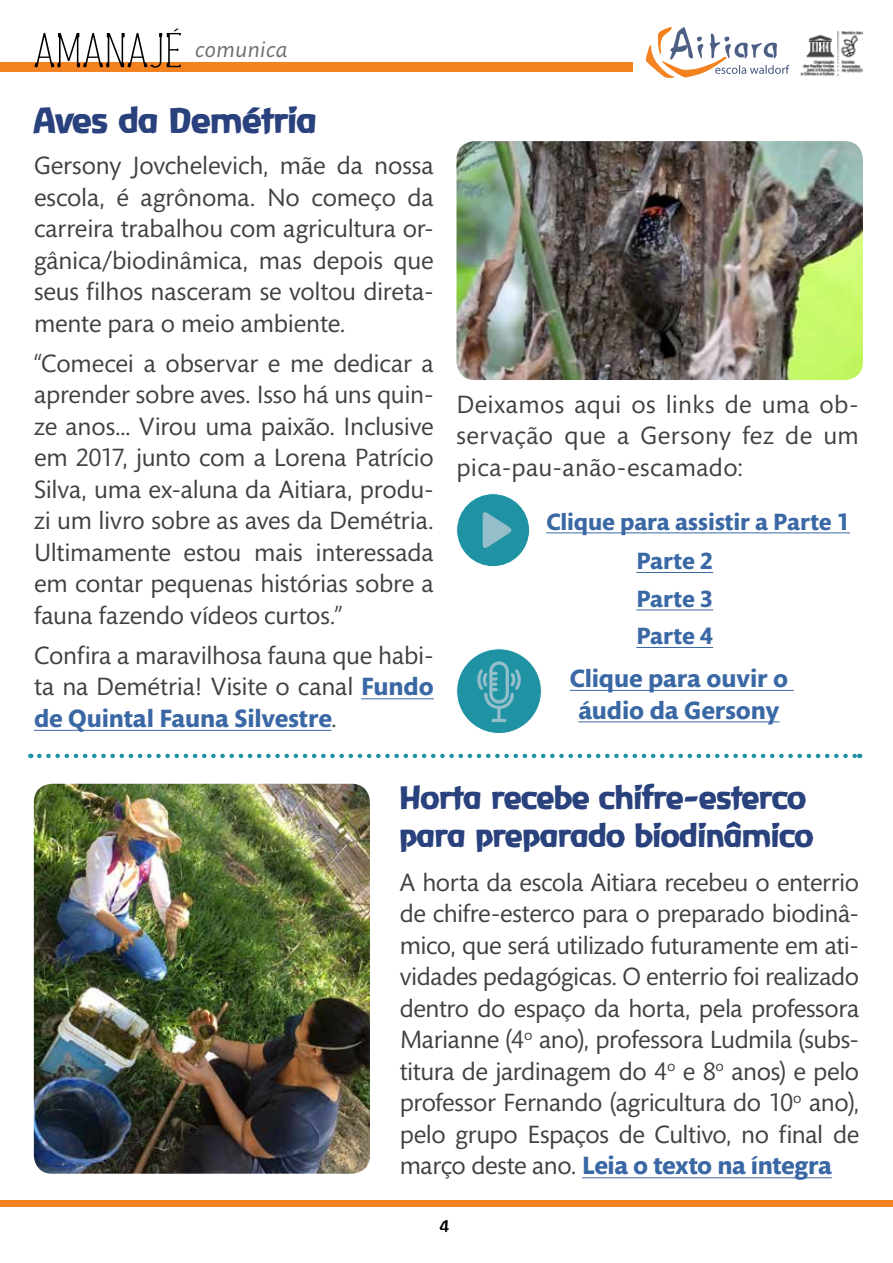
<style>
.page{position:relative;width:893px;height:1263px;background:#fff}
.page>*{position:absolute;margin:0;border:0;box-sizing:border-box;transform-origin:0 0}
.t1{font:33px "Baar Antropos Display";letter-spacing:-.01em;color:#29417c}
.t2{font:30px/37.5px "Baar Antropos Display";letter-spacing:-.01em;color:#29417c}
.t3{font:25.5px/31.5px "Mundo Sans Std";letter-spacing:-.005em;color:#414042;text-align:justify}
.t4{font:700 25.5px/31.5px "Mundo Sans Std";letter-spacing:-.005em;color:#3a68a5;text-align:center}
.t5{font:700 24px/37.5px "Mundo Sans Std";color:#3a68a5;text-align:justify}
.t6{font:italic 22.5px "Mundo Sans Std";letter-spacing:.025em;color:#6d6e71}
.t7{font:16.5px "Baar Antropos Aidfont";color:#000}
.s1{font-weight:700;color:#3a68a5}
</style>
<div class="page">
<div style="left:0;top:1200px;width:893px;height:6px;background:#f58220"></div>
<img style="left:800px;top:31px;width:63px;height:45px">
<svg style="left:646px;top:27px;width:143px;height:51px"></svg>
<div style="left:0;top:63px;width:632px;height:9px;background:#f58220"></div>
<svg style="left:34px;top:29px;width:147px;height:39px"></svg>
<div style="left:457px;top:494px;width:73px;height:73px;background:#1f93a3;border-radius:50%"></div>
<div style="left:456px;top:493px;width:74px;height:74px;border:1px solid #fff;border-radius:50%"></div>
<svg style="left:483px;top:512px;width:29px;height:36px"></svg>
<hr style="left:546px;top:533px;width:304px;height:1px;background:#3a68a5">
<img style="left:456px;top:141px;width:407px;height:239px">
<hr style="left:361px;top:698px;width:73px;height:1px;background:#3a68a5">
<hr style="left:34px;top:730px;width:297px;height:1px;background:#3a68a5">
<svg style="left:39px;top:754px;width:821px;height:4px"></svg>
<img style="left:34px;top:784px;width:336px;height:390px">
<hr style="left:582px;top:1177px;width:250px;height:1px;background:#3a68a5">
<hr style="left:570px;top:690px;width:224px;height:1px;background:#3a68a5">
<hr style="left:578px;top:722px;width:201px;height:1px;background:#3a68a5">
<div style="left:457px;top:649px;width:84px;height:84px;background:#1f93a3;border-radius:50%"></div>
<img style="left:474px;top:652px;width:51px;height:76px">
<hr style="left:636px;top:572px;width:77px;height:1px;background:#3a68a5">
<hr style="left:636px;top:610px;width:77px;height:1px;background:#3a68a5">
<hr style="left:636px;top:647px;width:77px;height:1px;background:#3a68a5">
<p class="t6" style="left:195px;top:37px;width:94px">comunica</p>
<p class="t1" style="left:34px;top:99px;width:285px">Aves da Demétria</p>
<p class="t3" style="left:34px;top:151px;width:401px">Gersony Jovchelevich, mãe da nossa escola, é agrônoma. No começo da carreira trabalhou com agricultura or&shy;gânica/biodinâmica, mas depois que seus filhos nasceram se voltou direta&shy;mente para o meio ambiente.</p>
<p class="t3" style="left:34px;top:348px;width:401px">“Comecei a observar e me dedicar a aprender sobre aves. Isso há uns quin&shy;ze anos... Virou uma paixão. Inclusive em 2017, junto com a Lorena Patrício Silva, uma ex-aluna da Aitiara, produ&shy;zi um livro sobre as aves da Demétria.<br>Ultimamente estou mais interessada em contar pequenas histórias sobre a fauna fazendo vídeos curtos.”</p>
<p class="t3" style="left:34px;top:640px;width:401px">Confira a maravilhosa fauna que habi&shy;ta na Demétria! Visite o canal <span class="s1">Fundo de Quintal Fauna Silvestre</span>.</p>
<p class="t3" style="left:456px;top:389px;width:404px">Deixamos aqui os links de uma ob&shy;servação que a Gersony fez de um pica-pau-anão-escamado:</p>
<p class="t5" style="left:546px;top:503px;width:305px">Clique para assistir a Parte 1</p>
<p class="t5" style="left:636px;top:543px;width:78px">Parte 2<br>Parte 3<br>Parte 4</p>
<p class="t4" style="left:570px;top:663px;width:220px">Clique para ouvir o áudio da Gersony</p>
<p class="t2" style="left:400px;top:778px;width:416px">Horta recebe chifre-esterco para preparado biodinâmico</p>
<p class="t3" style="left:400px;top:867px;width:461px">A horta da escola Aitiara recebeu o enterrio de chifre-esterco para o preparado biodinâ&shy;mico, que será utilizado futuramente em ati&shy;vidades pedagógicas. O enterrio foi realizado dentro do espaço da horta, pela professora Marianne (4<sup>o</sup> ano), professora Ludmila (subs&shy;titura de jardinagem do 4<sup>o</sup> e 8<sup>o</sup> anos) e pelo professor Fernando (agricultura do 10<sup>o</sup> ano), pelo grupo Espaços de Cultivo, no final de março deste ano. <span class="s1">Leia o texto na íntegra</span></p>
<p class="t7" style="left:440px;top:1216px;width:11px">4</p>
</div>
